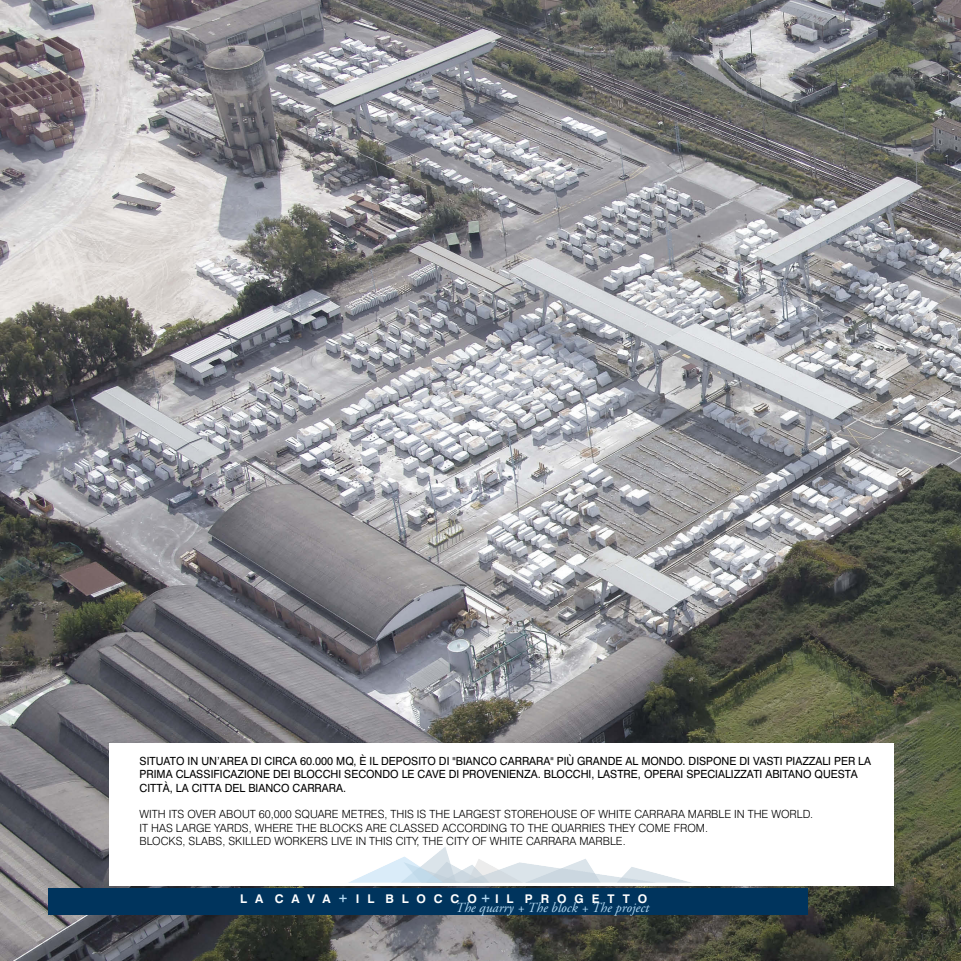
<style>
.page{position:relative;width:961px;height:961px;background:#fff}
.page>*{position:absolute;margin:0;border:0;box-sizing:border-box;transform-origin:0 0}
.t1{font:15.75px "Arial";color:#b3d9f2}
.t2{font:italic 13.95px "Adobe Garamond Pro";color:#b3d9f2}
.t3{font:700 12px "Swiss 721 BT";letter-spacing:.66em;color:#fff}
.t4{font:11.25px/13.5px "Swiss 721 BT";color:#000}
.t5{font:300 11.25px/13.5px "Swiss 721 BT";color:#000}
</style>
<div class="page">
<img style="left:1px;top:0;width:960px;height:961px">
<div style="left:48px;top:889px;width:760px;height:26px;background:#00345d"></div>
<div style="left:109px;top:744px;width:785px;height:142px;background:#fff"></div>
<img style="left:434px;top:847px;width:16px;height:15px">
<img style="left:444px;top:862px;width:7px;height:2px">
<img style="left:477px;top:859px;width:7px;height:3px">
<img style="left:476px;top:862px;width:141px;height:21px">
<img style="left:444px;top:864px;width:46px;height:19px">
<img style="left:525px;top:859px;width:76px;height:24px">
<img style="left:617px;top:867px;width:74px;height:16px">
<img style="left:348px;top:856px;width:96px;height:27px">
<p class="t4" style="left:140px;top:755px;width:733px">SITUATO IN UN’AREA DI CIRCA 60.000 MQ, È IL DEPOSITO DI "BIANCO CARRARA" PIÙ GRANDE AL MONDO. DISPONE DI VASTI PIAZZALI PER LA<br>PRIMA CLASSIFICAZIONE DEI BLOCCHI SECONDO LE CAVE DI PROVENIENZA. BLOCCHI, LASTRE, OPERAI SPECIALIZZATI ABITANO QUESTA<br>CITTÀ, LA CITTA DEL BIANCO CARRARA.</p>
<p class="t5" style="left:140px;top:808px;width:675px">WITH ITS OVER ABOUT 60,000 SQUARE METRES, THIS IS THE LARGEST STOREHOUSE OF WHITE CARRARA MARBLE IN THE WORLD.<br>IT HAS LARGE YARDS, WHERE THE BLOCKS ARE CLASSED ACCORDING TO THE QUARRIES THEY COME FROM.<br>BLOCKS, SLABS, SKILLED WORKERS LIVE IN THIS CITY, THE CITY OF WHITE CARRARA MARBLE.</p>
<h1 class="t1" style="left:338px;top:892px;width:11px">+</h1>
<h1 class="t1" style="left:481px;top:892px;width:11px">+</h1>
<p class="t3" style="left:240px;top:894px;width:92px">LA CAVA</p>
<p class="t3" style="left:356px;top:894px;width:123px">IL BLOCCO</p>
<p class="t3" style="left:495px;top:894px;width:154px">IL PROGETTO</p>
<p class="t2" style="left:456px;top:902px;width:195px">The quarry + The block + The project</p>
</div>
